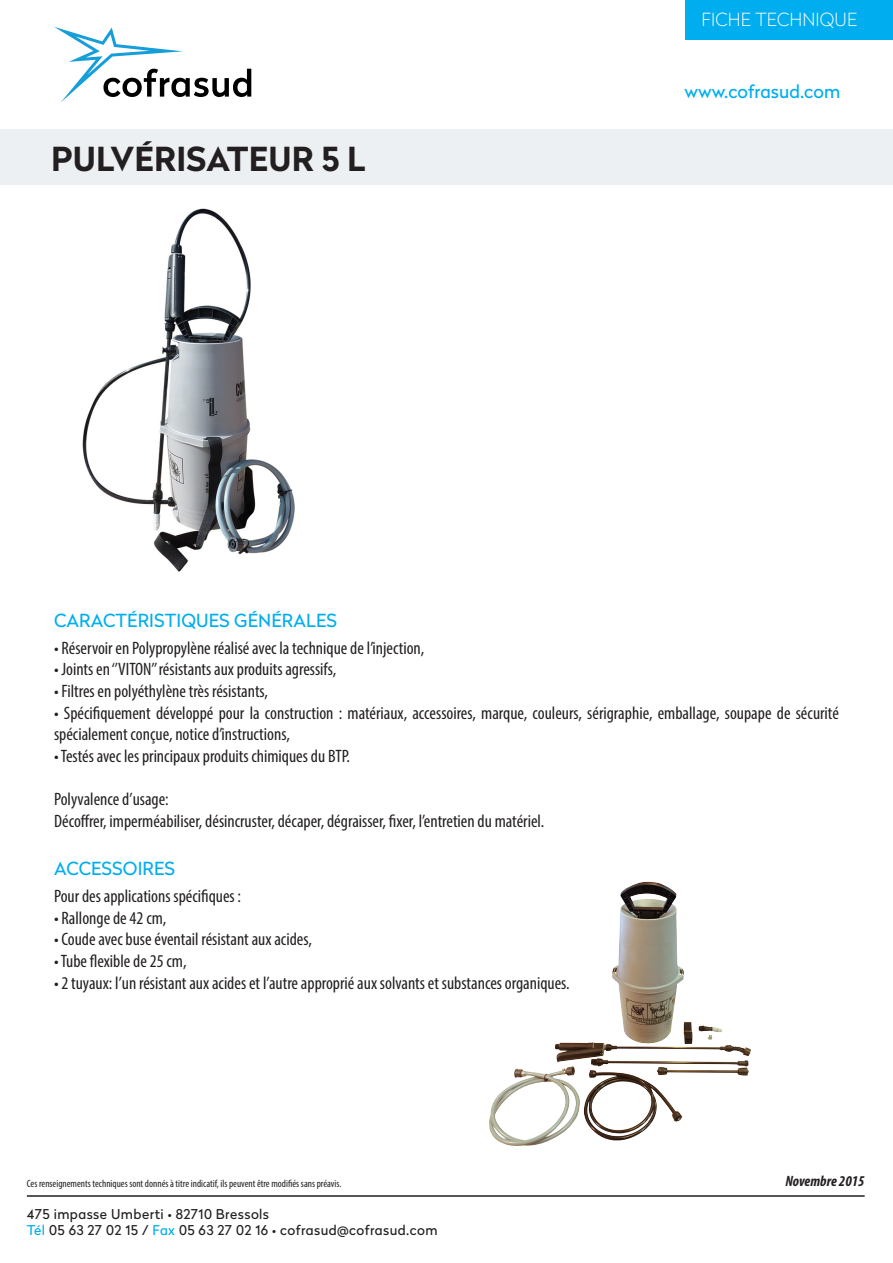
<style>
.page{position:relative;width:893px;height:1263px;background:#fff}
.page>*{position:absolute;margin:0;border:0;box-sizing:border-box;transform-origin:0 0}
.t1{font:700 33px "Radikal";letter-spacing:.005em;color:#231f20}
.t2{font:condensed 18px/21.6px "Myriad Pro";color:#231f20}
.t3{font:18px "Radikal";letter-spacing:.005em;color:#00aeef}
.t4{font:100 18px "Radikal";letter-spacing:.005em;color:#fff}
.t5{font:italic 700 condensed 15px "Myriad Pro";color:#231f20}
.t6{font:13.5px/16.2px "Radikal";letter-spacing:.03em;color:#231f20}
.t7{font:condensed 10.5px "Myriad Pro";color:#231f20}
.s1{color:#00aeef}
</style>
<div class="page">
<div style="left:0;top:130px;width:893px;height:55px;background:#edf0f2"></div>
<svg style="left:54px;top:27px;width:197px;height:75px"></svg>
<hr style="left:27px;top:1195px;width:838px;height:2px;background:#231f20">
<div style="left:685px;top:0;width:208px;height:40px;background:#00aeef"></div>
<img style="left:555px;top:882px;width:188px;height:181px">
<img style="left:82px;top:208px;width:213px;height:364px">
<p class="t4" style="left:701px;top:7px;width:157px">FICHE TECHNIQUE</p>
<h1 class="t1" style="left:51px;top:135px;width:315px">PULVÉRISATEUR 5 L</h1>
<p class="t3" style="left:685px;top:78px;width:157px">www.cofrasud.com</p>
<p class="t3" style="left:54px;top:607px;width:284px">CARACTÉRISTIQUES GÉNÉRALES</p>
<p class="t2" style="left:54px;top:637px;width:372px">• Réservoir en Polypropylène réalisé avec la technique de l’injection,</p>
<p class="t2" style="left:54px;top:658px;width:284px">• Joints en ‘’VITON’’ résistants aux produits agressifs,</p>
<p class="t2" style="left:54px;top:680px;width:216px">• Filtres en polyéthylène très résistants,</p>
<p class="t2" style="left:54px;top:702px;width:786px">• Spécifiquement développé pour la construction : matériaux, accessoires, marque, couleurs, sérigraphie, emballage, soupape de sécurité spécialement conçue, notice d’instructions,</p>
<p class="t2" style="left:54px;top:745px;width:297px">• Testés avec les principaux produits chimiques du BTP.</p>
<p class="t2" style="left:54px;top:788px;width:492px">Polyvalence d’usage:<br>Décoffrer, imperméabiliser, désincruster, décaper, dégraisser, fixer, l’entretien du matériel.</p>
<p class="t3" style="left:54px;top:856px;width:122px">ACCESSOIRES</p>
<p class="t2" style="left:54px;top:885px;width:189px">Pour des applications spécifiques :</p>
<p class="t2" style="left:54px;top:907px;width:114px">• Rallonge de 42 cm,</p>
<p class="t2" style="left:54px;top:928px;width:259px">• Coude avec buse éventail résistant aux acides,</p>
<p class="t2" style="left:54px;top:950px;width:134px">• Tube flexible de 25 cm,</p>
<p class="t2" style="left:54px;top:972px;width:517px">• 2 tuyaux: l’un résistant aux acides et l’autre approprié aux solvants et substances organiques.</p>
<p class="t7" style="left:27px;top:1177px;width:316px">Ces renseignements techniques sont donnés à titre indicatif, ils peuvent être modifiés sans préavis.</p>
<p class="t6" style="left:27px;top:1205px;width:412px">475 impasse Umberti • 82710 Bressols<br><span class="s1">Tél</span> 05 63 27 02 15 / <span class="s1">Fax</span> 05 63 27 02 16 • cofrasud@cofrasud.com</p>
<p class="t5" style="left:785px;top:1172px;width:81px">Novembre 2015</p>
</div>
